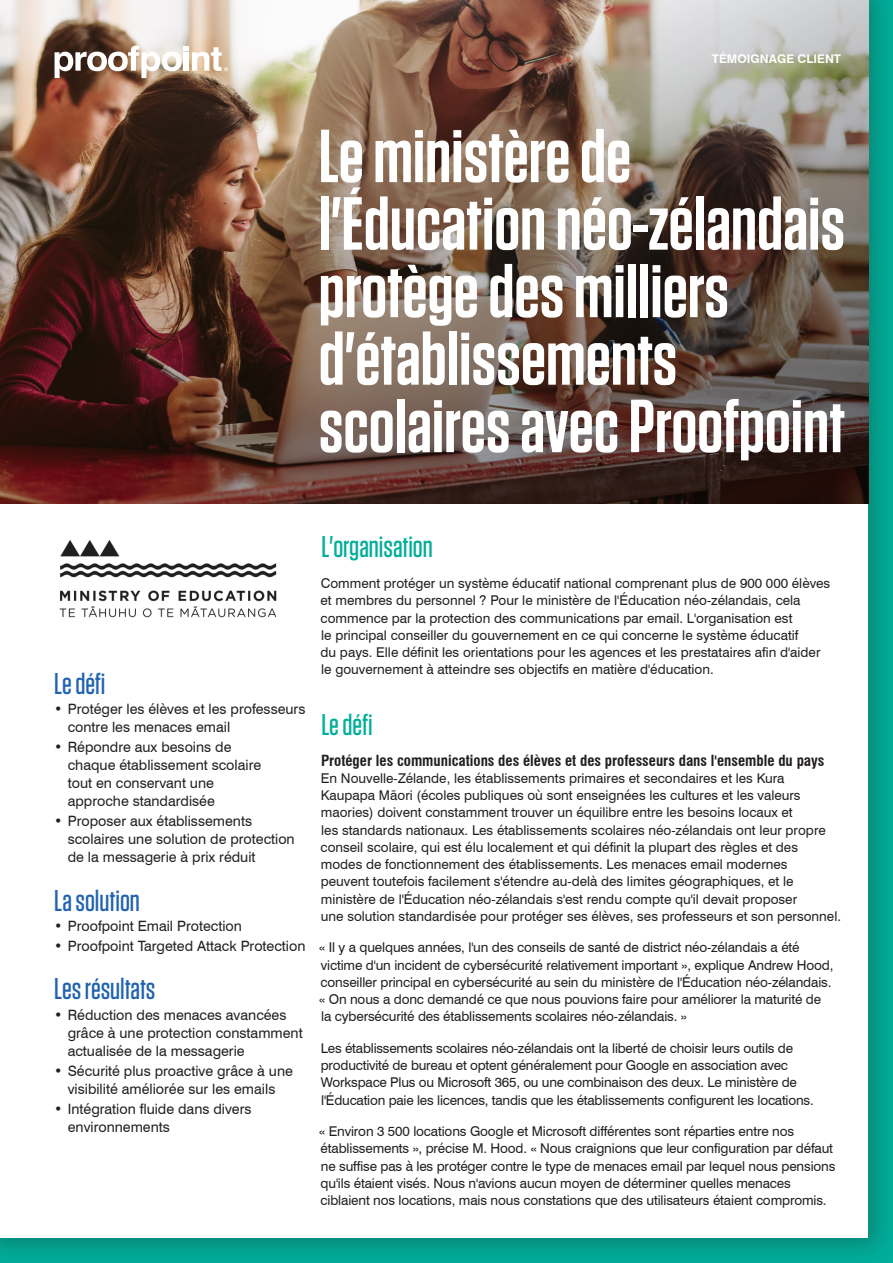
<style>
.page{position:relative;width:893px;height:1263px;background:#fff}
.page>*{position:absolute;margin:0;border:0;box-sizing:border-box;transform-origin:0 0}
.t1{font:600 75px/67.5px "Tungsten";color:#fff}
.t2{font:500 30px "Tungsten";color:#2163b0}
.t3{font:500 30px "Tungsten";color:#00ae9a}
.t4{font:700 condensed 15px "Swiss 721 BT";color:#231f20}
.t5{font:14.25px/18px "Swiss 721 BT";color:#231f20}
.t6{font:13.5px/17.2px "Swiss 721 BT";color:#231f20}
.t7{font:700 12px "Swiss 721 BT";color:#fff}
</style>
<div class="page">
<div style="left:0;top:0;width:893px;height:1263px;background:#231f20;opacity:.3"></div>
<div style="left:0;top:0;width:868px;height:1237px;background:#fff"></div>
<img style="left:0;top:0;width:868px;height:503px">
<img style="left:59px;top:540px;width:218px;height:78px">
<svg style="left:55px;top:46px;width:173px;height:32px"></svg>
<p class="t7" style="left:712px;top:52px;width:131px">TÉMOIGNAGE CLIENT</p>
<h1 class="t1" style="left:319px;top:124px;width:528px">Le ministère de l'Éducation néo-zélandais protège des milliers d'établissements scolaires avec Proofpoint</h1>
<h2 class="t2" style="left:54px;top:668px;width:53px">Le défi</h2>
<p class="t5" style="left:68px;top:700px;width:239px;text-indent:-13px">• Protéger les élèves et les professeurs contre les menaces email</p>
<p class="t5" style="left:68px;top:738px;width:195px;text-indent:-13px">• Répondre aux besoins de chaque établissement scolaire tout en conservant une approche standardisée</p>
<p class="t5" style="left:68px;top:812px;width:228px;text-indent:-13px">• Proposer aux établissements scolaires une solution de protection de la messagerie à prix réduit</p>
<h2 class="t2" style="left:54px;top:884px;width:87px">La solution</h2>
<p class="t5" style="left:54px;top:917px;width:189px">• Proofpoint Email Protection</p>
<p class="t5" style="left:54px;top:937px;width:253px">• Proofpoint Targeted Attack Protection</p>
<h2 class="t2" style="left:54px;top:973px;width:103px">Les résultats</h2>
<p class="t5" style="left:68px;top:1005px;width:236px;text-indent:-13px">• Réduction des menaces avancées grâce à une protection constamment actualisée de la messagerie</p>
<p class="t5" style="left:54px;top:1061px;width:240px;text-align:center">• Sécurité plus proactive grâce à une visibilité améliorée sur les emails</p>
<p class="t5" style="left:68px;top:1100px;width:185px;text-indent:-13px">• Intégration fluide dans divers environnements</p>
<h2 class="t3" style="left:321px;top:531px;width:113px">L'organisation</h2>
<p class="t6" style="left:321px;top:574px;width:511px">Comment protéger un système éducatif national comprenant plus de 900 000 élèves et membres du personnel ? Pour le ministère de l'Éducation néo-zélandais, cela commence par la protection des communications par email. L'organisation est<br>le principal conseiller du gouvernement en ce qui concerne le système éducatif<br>du pays. Elle définit les orientations pour les agences et les prestataires afin d'aider le gouvernement à atteindre ses objectifs en matière d'éducation.</p>
<h2 class="t3" style="left:321px;top:709px;width:53px">Le défi</h2>
<p class="t4" style="left:321px;top:751px;width:505px">Protéger les communications des élèves et des professeurs dans l'ensemble du pays</p>
<p class="t6" style="left:321px;top:769px;width:522px">En Nouvelle-Zélande, les établissements primaires et secondaires et les Kura Kaupapa Mãori (écoles publiques où sont enseignées les cultures et les valeurs maories) doivent constamment trouver un équilibre entre les besoins locaux et<br>les standards nationaux. Les établissements scolaires néo-zélandais ont leur propre conseil scolaire, qui est élu localement et qui définit la plupart des règles et des modes de fonctionnement des établissements. Les menaces email modernes<br>peuvent toutefois facilement s'étendre au-delà des limites géographiques, et le ministère de l'Éducation néo-zélandais s'est rendu compte qu'il devait proposer<br>une solution standardisée pour protéger ses élèves, ses professeurs et son personnel.</p>
<p class="t6" style="left:319px;top:939px;width:516px">« Il y a quelques années, l'un des conseils de santé de district néo-zélandais a été victime d'un incident de cybersécurité relativement important », explique Andrew Hood, conseiller principal en cybersécurité au sein du ministère de l'Éducation néo-zélandais. « On nous a donc demandé ce que nous pouvions faire pour améliorer la maturité de la cybersécurité des établissements scolaires néo-zélandais. »</p>
<p class="t6" style="left:321px;top:1039px;width:494px">Les établissements scolaires néo-zélandais ont la liberté de choisir leurs outils de productivité de bureau et optent généralement pour Google en association avec Workspace Plus ou Microsoft 365, ou une combinaison des deux. Le ministère de l'Éducation paie les licences, tandis que les établissements configurent les locations.</p>
<p class="t6" style="left:319px;top:1122px;width:518px">« Environ 3 500 locations Google et Microsoft différentes sont réparties entre nos établissements », précise M. Hood. « Nous craignions que leur configuration par défaut ne suffise pas à les protéger contre le type de menaces email par lequel nous pensions qu'ils étaient visés. Nous n'avions aucun moyen de déterminer quelles menaces ciblaient nos locations, mais nous constations que des utilisateurs étaient compromis.</p>
</div>
